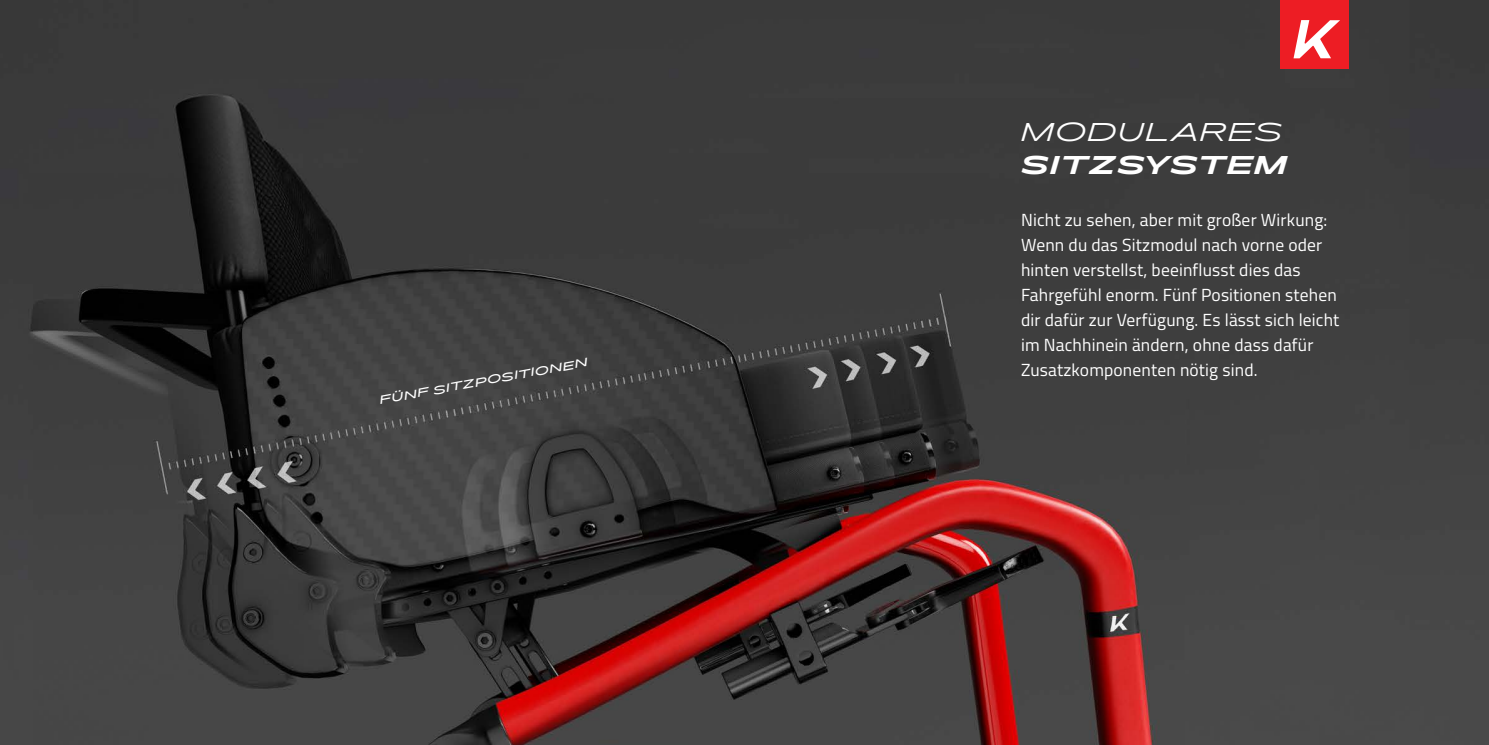
<style>
.page{position:relative;width:1489px;height:745px;background:#fff}
.page>*{position:absolute;margin:0;border:0;box-sizing:border-box;transform-origin:0 0}
.t1{font:italic 700 25px "Pano";letter-spacing:.05em;color:#fff}
.t2{font:italic 300 25px "Pano";letter-spacing:.06em;color:#fff}
.t3{font:17.5px/25px "Titillium Web";letter-spacing:.01em;color:#fff}
.t4{font:italic 11.25px "Pano";color:#fff}
</style>
<div class="page">
<img style="left:0;top:0;width:1488px;height:744px">
<div style="left:1280px;top:0;width:68px;height:68px;background:#ed1d24"></div>
<svg style="left:1293px;top:20px;width:46px;height:38px"></svg>
<p class="t4" style="left:378px;top:392px;width:213px;rotate:-10deg">FÜNF SITZPOSITIONEN</p>
<h1 class="t2" style="left:1021px;top:116px;width:263px">MODULARES</h1>
<h1 class="t1" style="left:1021px;top:148px;width:267px">SITZSYSTEM</h1>
<p class="t3" style="left:1020px;top:206px;width:320px">Nicht zu sehen, aber mit großer Wirkung:<br>Wenn du das Sitzmodul nach vorne oder hinten verstellst, beeinflusst dies das Fahrgefühl enorm. Fünf Positionen stehen dir dafür zur Verfügung. Es lässt sich leicht im Nachhinein ändern, ohne dass dafür Zusatzkomponenten nötig sind.</p>
</div>
